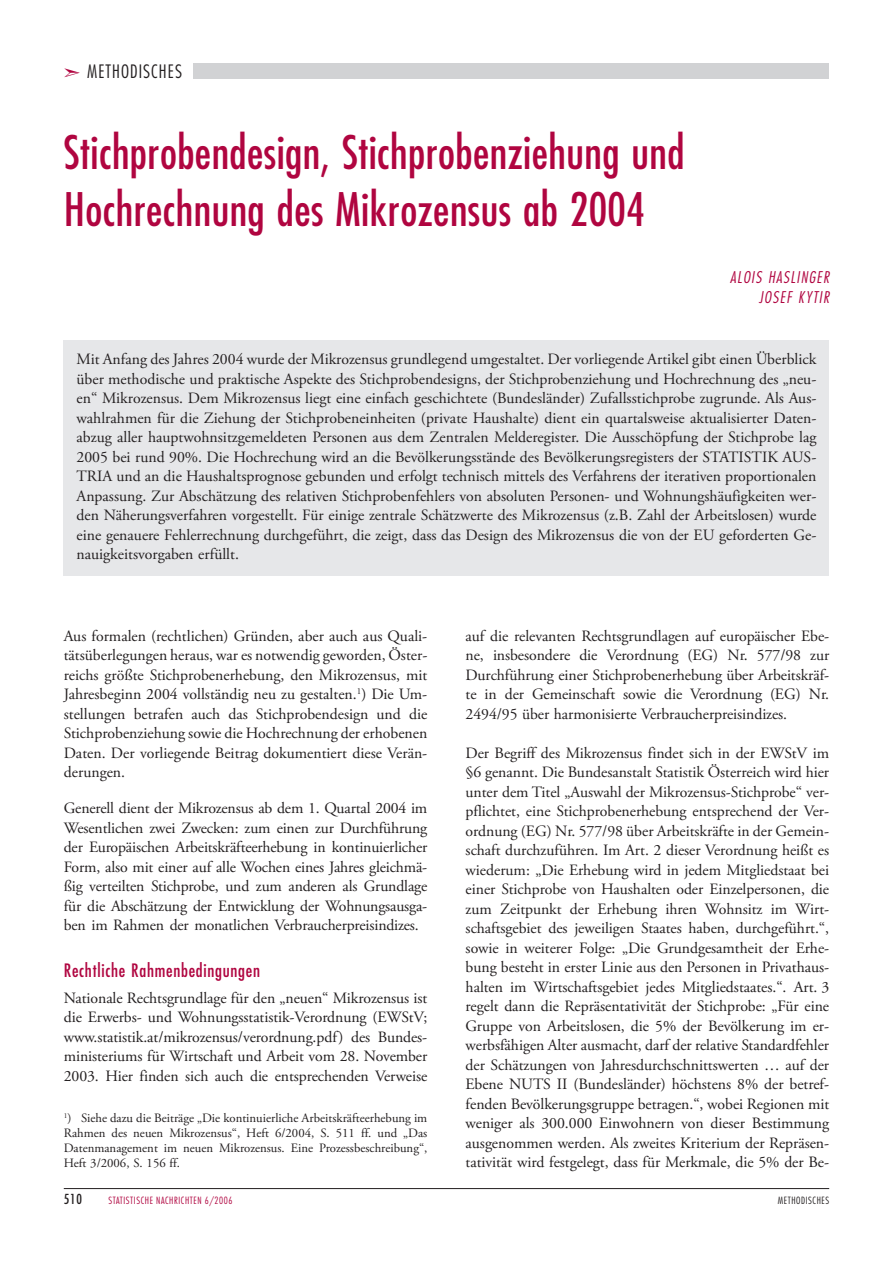
<style>
.page{position:relative;width:893px;height:1263px;background:#fff}
.page>*{position:absolute;margin:0;border:0;box-sizing:border-box;transform-origin:0 0}
.t1{font:condensed 45px/57px "Futura";letter-spacing:.01em;color:#b00540}
.t2{font:condensed 18px "Futura";letter-spacing:.04em;color:#b00540}
.t3{font:300 condensed 18px "Futura";letter-spacing:.06em;color:#231f20}
.t4{font:15.75px/19.5px "Adobe Garamond Pro";letter-spacing:-.005em;color:#231f20;text-align:justify}
.t5{font:italic 300 condensed 15.75px/19.5px "Futura";letter-spacing:.08em;color:#b00540;text-align:center}
.t6{font:condensed 13.5px "Futura";color:#231f20}
.t7{font:12.75px/15px "Adobe Garamond Pro";color:#231f20;text-align:justify}
.t8{font:300 condensed 9.75px "Futura";letter-spacing:.06em;color:#b00540}
.t9{font:300 condensed 9.75px "Futura";letter-spacing:.06em;color:#231f20}
</style>
<div class="page">
<div style="left:193px;top:64px;width:636px;height:15px;background:#d1d2d4"></div>
<hr style="left:64px;top:1188px;width:765px;height:1px;background:#231f20">
<div style="left:64px;top:340px;width:765px;height:235px;background:#e6e7e9"></div>
<p class="t3" style="left:87px;top:60px;width:96px">METHODISCHES</p>
<h1 class="t1" style="left:64px;top:123px;width:622px">Stichprobendesign, Stichprobenziehung und<br>Hochrechnung des Mikrozensus ab 2004</h1>
<p class="t5" style="left:730px;top:267px;width:87px">ALOIS HASLINGER<br>JOSEFK</p>
<p class="t5" style="left:805px;top:287px;width:23px">YTIR</p>
<p class="t4" style="left:77px;top:350px;width:741px">Mit Anfang des Jahres 2004 wurde der Mikrozensus grundlegend umgestaltet. Der vorliegende Artikel gibt einen Überblick über methodische und praktische Aspekte des Stichprobendesigns, der Stichprobenziehung und Hochrechnung des „neu&shy;en“ Mikrozensus. Dem Mikrozensus liegt eine einfach geschichtete (Bundesländer) Zufallsstichprobe zugrunde. Als Aus&shy;wahlrahmen für die Ziehung der Stichprobeneinheiten (private Haushalte) dient ein quartalsweise aktualisierter Daten&shy;abzug aller hauptwohnsitzgemeldeten Personen aus dem Zentralen Melderegister. Die Ausschöpfung der Stichprobe lag 2005 bei rund 90%. Die Hochrechung wird an die Bevölkerungsstände des Bevölkerungsregisters der STATISTIK AUS-TRIA und an die Haushaltsprognose gebunden und erfolgt technisch mittels des Verfahrens der iterativen proportionalen Anpassung. Zur Abschätzung des relativen Stichprobenfehlers von absoluten Personen- und Wohnungshäufigkeiten wer&shy;den Näherungsverfahren vorgestellt. Für einige zentrale Schätzwerte des Mikrozensus (z.B. Zahl der Arbeitslosen) wurde eine genauere Fehlerrechnung durchgeführt, die zeigt, dass das Design des Mikrozensus die von der EU geforderten Ge&shy;nauigkeitsvorgaben erfüllt.</p>
<p class="t4" style="left:64px;top:627px;width:365px">Aus formalen (rechtlichen) Gründen, aber auch aus Quali&shy;tätsüberlegungen heraus, war es notwendig geworden, Öster&shy;reichs größte Stichprobenerhebung, den Mikrozensus, mit Jahresbeginn 2004 vollständig neu zu gestalten. ) Die Um&shy;stellungen betrafen auch das Stichprobendesign und die Stichprobenziehung sowie die Hochrechnung der erhobenen Daten. Der vorliegende Beitrag dokumentiert diese Verän&shy;derungen.</p>
<p class="t4" style="left:64px;top:799px;width:365px">Generell dient der Mikrozensus ab dem 1. Quartal 2004 im Wesentlichen zwei Zwecken: zum einen zur Durchführung der Europäischen Arbeitskräfteerhebung in kontinuierlicher Form, also mit einer auf alle Wochen eines Jahres gleichmä&shy;ßig verteilten Stichprobe, und zum anderen als Grundlage für die Abschätzung der Entwicklung der Wohnungsausga&shy;ben im Rahmen der monatlichen Verbraucherpreisindizes.</p>
<p class="t2" style="left:64px;top:959px;width:198px">Rechtliche Rahmenbedingungen</p>
<p class="t4" style="left:64px;top:988px;width:365px">Nationale Rechtsgrundlage für den „neuen“ Mikrozensus ist die Erwerbs- und Wohnungsstatistik-Verordnung (EWStV; www.statistik.at/mikrozensus/verordnung.pdf) des Bundes&shy;ministeriums für Wirtschaft und Arbeit vom 28. November 2003. Hier finden sich auch die entsprechenden Verweise</p>
<p class="t7" style="left:64px;top:1111px;width:365px">) Siehe dazu die Beiträge „Die kontinuierliche Arbeitskräfteerhebung im Rahmen des neuen Mikrozensus“, Heft 6/2004, S. 511 ff. und „Das Datenmanagement im neuen Mikrozensus. Eine Prozessbeschreibung“, Heft 3/2006, S. 156 ff.</p>
<p class="t4" style="left:466px;top:626px;width:365px">auf die relevanten Rechtsgrundlagen auf europäischer Ebe&shy;ne, insbesondere die Verordnung (EG) Nr. 577/98 zur Durchführung einer Stichprobenerhebung über Arbeitskräf&shy;te in der Gemeinschaft sowie die Verordnung (EG) Nr.<br>2494/95 über harmonisierte Verbraucherpreisindizes.</p>
<p class="t4" style="left:466px;top:743px;width:365px">Der Begriff des Mikrozensus findet sich in der EWStV im §6 genannt. Die Bundesanstalt Statistik Österreich wird hier unter dem Titel „Auswahl der Mikrozensus-Stichprobe“ ver&shy;pflichtet, eine Stichprobenerhebung entsprechend der Ver&shy;ordnung (EG) Nr. 577/98 über Arbeitskräfte in der Gemein&shy;schaft durchzuführen. Im Art. 2 dieser Verordnung heißt es wiederum: „Die Erhebung wird in jedem Mitgliedstaat bei einer Stichprobe von Haushalten oder Einzelpersonen, die zum Zeitpunkt der Erhebung ihren Wohnsitz im Wirt&shy;schaftsgebiet des jeweiligen Staates haben, durchgeführt.“, sowie in weiterer Folge: „Die Grundgesamtheit der Erhe&shy;bung besteht in erster Linie aus den Personen in Privathaus&shy;halten im Wirtschaftsgebiet jedes Mitgliedstaates.“. Art. 3 regelt dann die Repräsentativität der Stichprobe: „Für eine Gruppe von Arbeitslosen, die 5% der Bevölkerung im er&shy;werbsfähigen Alter ausmacht, darf der relative Standardfehler der Schätzungen von Jahresdurchschnittswerten … auf der Ebene NUTS II (Bundesländer) höchstens 8% der betref&shy;fenden Bevölkerungsgruppe betragen.“, wobei Regionen mit weniger als 300.000 Einwohnern von dieser Bestimmung ausgenommen werden. Als zweites Kriterium der Repräsen&shy;tativität wird festgelegt, dass für Merkmale, die 5% der Be-</p>
<p class="t6" style="left:64px;top:1191px;width:20px">510</p>
<p class="t8" style="left:108px;top:1194px;width:126px">STATISTISCHE NACHRICHTEN 6/2006</p>
<p class="t9" style="left:778px;top:1194px;width:53px">METHODISCHES</p>
</div>
